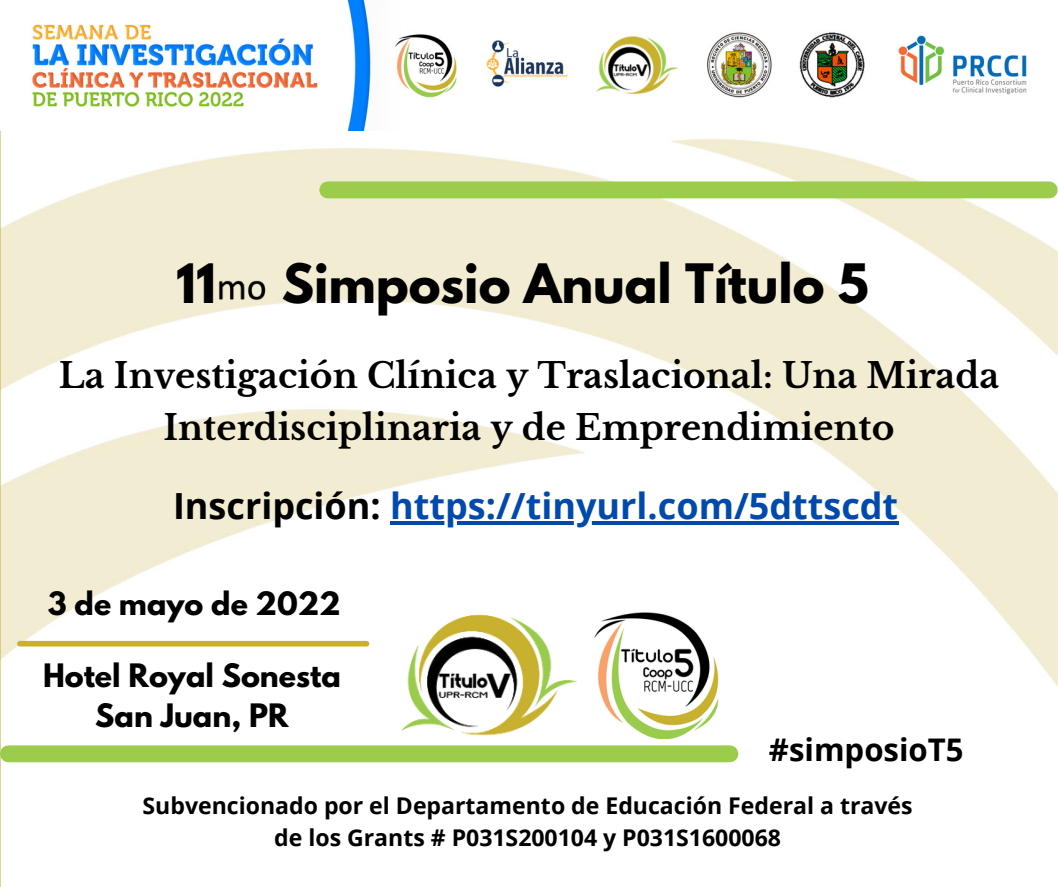
<style>
.page{position:relative;width:1058px;height:887px;background:#fff}
.page>*{position:absolute;margin:0;border:0;box-sizing:border-box;transform-origin:0 0}
.t1{font:700 48.15px "League Spartan";color:#000}
.t2{font:700 36px "Open Sans";color:#004aad}
.t3{font:700 34.5px/51.8px "Libre Baskerville";color:#000;text-align:center}
.t4{font:700 31.2px "Open Sans";color:#000}
.t5{font:700 28.65px "League Spartan";color:#000}
.t6{font:700 28.5px "League Spartan";color:#000}
.t7{font:700 23.1px "Open Sans";color:#000}
.s1{color:#000}
</style>
<div class="page">
<img style="left:0;top:130px;width:1058px;height:756px">
<img style="left:32px;top:0;width:995px;height:130px">
<div style="left:328px;top:181px;width:721px;height:17px;background:#9bcc4c"></div>
<div style="left:8px;top:745px;width:722px;height:17px;background:#9bcc4c"></div>
<img style="left:396px;top:608px;width:182px;height:136px">
<img style="left:592px;top:609px;width:129px;height:129px">
<div style="left:20px;top:641px;width:346px;height:5px;background:#c8b12f"></div>
<img style="left:192px;top:252px;width:98px;height:81px">
<hr style="left:390px;top:521px;width:508px;height:3px;background:#004aad">
<p class="t1" style="left:176px;top:259px;width:41px">11</p>
<p class="t1" style="left:282px;top:259px;width:588px">Simposio Anual Título 5</p>
<p class="t3" style="left:59px;top:350px;width:941px">La Investigación Clínica y Traslacional: Una Mirada<br>Interdisciplinaria y de Emprendimiento</p>
<p class="t2" style="left:173px;top:480px;width:726px"><span class="s1">Inscripción:</span> https://tinyurl.com/5dttscdt</p>
<p class="t6" style="left:48px;top:589px;width:294px">3 de mayo de 2022</p>
<p class="t5" style="left:43px;top:661px;width:299px">Hotel Royal Sonesta</p>
<p class="t5" style="left:95px;top:700px;width:195px">San Juan, PR</p>
<p class="t4" style="left:769px;top:727px;width:196px">#simposioT5</p>
<p class="t7" style="left:143px;top:789px;width:771px">Subvencionado por el Departamento de Educación Federal a través</p>
<p class="t7" style="left:274px;top:820px;width:508px">de los Grants # P031S200104 y P031S1600068</p>
</div>
